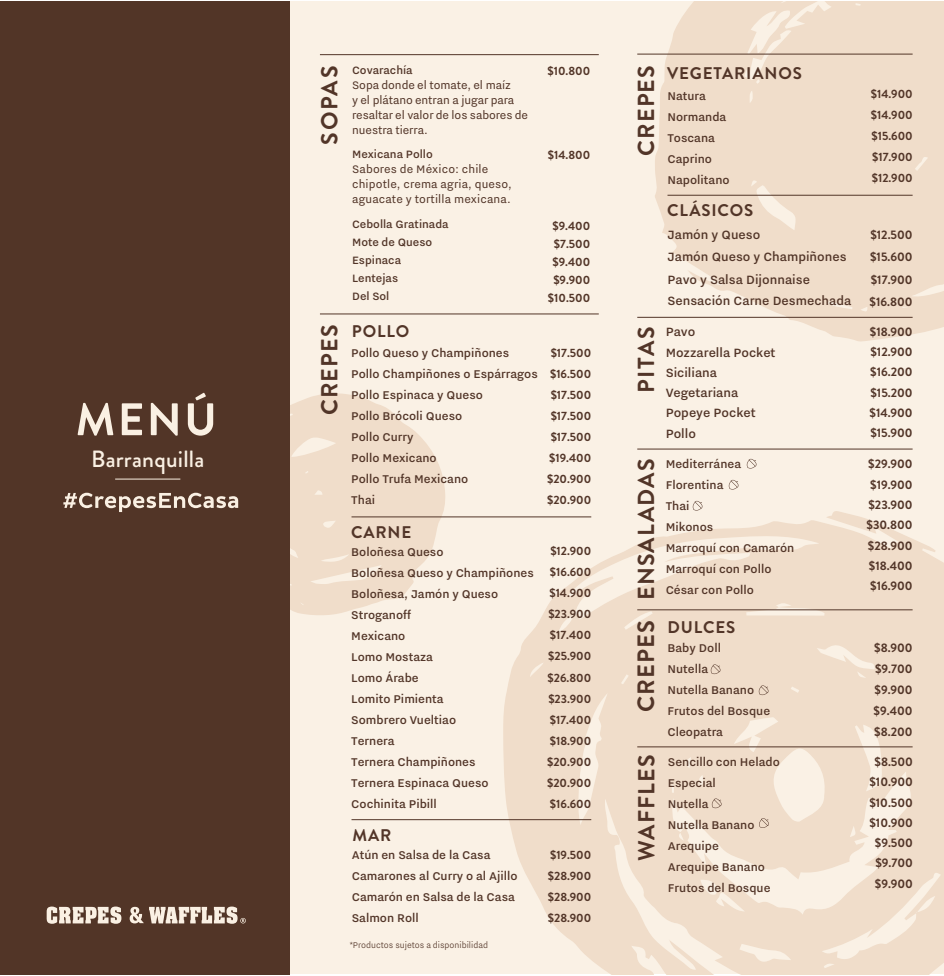
<style>
.page{position:relative;width:944px;height:976px;background:#fff}
.page>*{position:absolute;margin:0;border:0;box-sizing:border-box;transform-origin:0 0}
.t1{font:700 23.55px "Brandon Grotesque";letter-spacing:.05em;color:#523528}
.t2{font:500 23.4px "Brandon Grotesque";letter-spacing:.01em;color:#faf0e3}
.t3{font:700 23.1px "Brandon Grotesque";letter-spacing:.05em;color:#523528}
.t4{font:700 16.8px "Brandon Grotesque";letter-spacing:.05em;color:#523528}
.t5{font:500 15.15px/20.2px "Nitti Grotesk";color:#523528}
.t6{font:500 14.25px/21px "Nitti Grotesk";color:#523528}
.t7{font:13.5px/15px "Nitti Grotesk";letter-spacing:-.005em;color:#523528}
.t8{font:500 13.5px/18px "Nitti Grotesk";color:#523528}
.t9{font:700 12.3px/20.2px "Brandon Grotesque";color:#523528;text-align:justify}
.t10{font:700 12px/21px "Brandon Grotesque";color:#523528;text-align:justify}
.t11{font:300 10.5px "Nitti Grotesk";color:#523528}
</style>
<div class="page">
<div style="left:252px;top:1px;width:692px;height:973px;background:#faf1e5"></div>
<svg style="left:654px;top:1px;width:290px;height:341px;background:#f1dfcd"></svg>
<svg style="left:503px;top:510px;width:441px;height:464px;fill:#f0ddca"></svg>
<svg style="left:289px;top:392px;width:156px;height:223px;fill:#f0ddca"></svg>
<div style="left:1px;top:1px;width:288px;height:973px;background:#523527"></div>
<svg style="left:130px;top:906px;width:116px;height:17px"></svg>
<svg style="left:47px;top:906px;width:74px;height:17px"></svg>
<svg style="left:78px;top:403px;width:35px;height:32px"></svg>
<svg style="left:122px;top:403px;width:20px;height:32px"></svg>
<svg style="left:151px;top:403px;width:27px;height:32px"></svg>
<svg style="left:188px;top:392px;width:25px;height:43px"></svg>
<hr style="left:115px;top:478px;width:65px;height:1px;background:#faf0e3">
<svg style="left:63px;top:492px;width:175px;height:20px"></svg>
<hr style="left:320px;top:313px;width:279px;height:1px;background:#523528">
<hr style="left:320px;top:54px;width:279px;height:1px;background:#523528">
<hr style="left:351px;top:516px;width:240px;height:1px;background:#523528">
<hr style="left:351px;top:819px;width:240px;height:1px;background:#523528">
<hr style="left:637px;top:54px;width:275px;height:1px;background:#523528">
<hr style="left:637px;top:317px;width:275px;height:1px;background:#523528">
<hr style="left:637px;top:448px;width:275px;height:1px;background:#523528">
<hr style="left:637px;top:609px;width:275px;height:1px;background:#523528">
<hr style="left:637px;top:746px;width:275px;height:1px;background:#523528">
<hr style="left:667px;top:195px;width:245px;height:1px;background:#523528">
<svg style="left:711px;top:798px;width:11px;height:10px"></svg>
<svg style="left:759px;top:818px;width:10px;height:10px"></svg>
<svg style="left:758px;top:685px;width:10px;height:10px"></svg>
<svg style="left:710px;top:664px;width:11px;height:10px"></svg>
<svg style="left:692px;top:501px;width:11px;height:9px"></svg>
<svg style="left:728px;top:480px;width:11px;height:9px"></svg>
<svg style="left:746px;top:459px;width:11px;height:9px"></svg>
<h2 class="t2" style="left:91px;top:442px;width:115px">Barranquilla</h2>
<h3 class="t3" style="left:313px;top:145px;width:80px;rotate:-90deg">SOPAS</h3>
<p class="t8" style="left:352px;top:61px;width:62px">Covarachía</p>
<p class="t7" style="left:352px;top:77px;width:177px">Sopa donde el tomate, el maíz<br>y el plátano entran a jugar para resaltar el valor de los sabores de nuestra tierra.</p>
<p class="t8" style="left:352px;top:145px;width:82px">Mexicana Pollo</p>
<p class="t7" style="left:352px;top:161px;width:161px">Sabores de México: chile chipotle, crema agria, queso, aguacate y tortilla mexicana.</p>
<p class="t8" style="left:352px;top:215px;width:98px">Cebolla Gratinada<br>Mote de Queso<br>Espinaca<br>Lentejas<br>Del Sol</p>
<p class="t10" style="left:547px;top:61px;width:44px">$10.800</p>
<p class="t10" style="left:548px;top:145px;width:44px">$14.800</p>
<p class="t10" style="left:548px;top:217px;width:44px;line-height:18px;text-align:center">$9.400 $7.500 $9.400 $9.900 $10.500</p>
<h3 class="t3" style="left:313px;top:415px;width:92px;rotate:-90deg">CREPES</h3>
<p class="t4" style="left:352px;top:319px;width:59px">POLLO</p>
<p class="t6" style="left:351px;top:342px;width:188px">Pollo Queso y Champiñones<br>Pollo Champiñones o Espárragos<br>Pollo Espinaca y Queso<br>Pollo Brócoli Queso<br>Pollo Curry<br>Pollo Mexicano<br>Pollo Trufa Mexicano<br>Thai</p>
<p class="t10" style="left:547px;top:342px;width:46px">$17.500 $16.500 $17.500 $17.500 $17.500 $19.400 $20.900 $20.900</p>
<p class="t4" style="left:351px;top:520px;width:62px">CARNE</p>
<p class="t6" style="left:351px;top:541px;width:184px">Boloñesa Queso<br>Boloñesa Queso y Champiñones<br>Boloñesa, Jamón y Queso<br>Stroganoff<br>Mexicano<br>Lomo Mostaza<br>Lomo Árabe<br>Lomito Pimienta<br>Sombrero Vueltiao<br>Ternera<br>Ternera Champiñones<br>Ternera Espinaca Queso<br>Cochinita Pibill</p>
<p class="t10" style="left:547px;top:541px;width:46px">$12.900 $16.600 $14.900 $23.900 $17.400 $25.900 $26.800 $23.900 $17.400 $18.900 $20.900 $20.900 $16.600</p>
<p class="t4" style="left:352px;top:823px;width:40px">MAR</p>
<p class="t6" style="left:352px;top:844px;width:167px">Atún en Salsa de la Casa<br>Camarones al Curry o al Ajillo<br>Camarón en Salsa de la Casa<br>Salmon Roll</p>
<p class="t10" style="left:548px;top:844px;width:45px">$19.500 $28.900 $28.900 $28.900</p>
<p class="t11" style="left:350px;top:939px;width:140px">*Productos sujetos a disponibilidad</p>
<h3 class="t3" style="left:630px;top:156px;width:92px;rotate:-90deg">CREPES</h3>
<p class="t4" style="left:667px;top:62px;width:136px">VEGETARIANOS</p>
<p class="t6" style="left:667px;top:85px;width:64px">Natura<br>Normanda<br>Toscana<br>Caprino<br>Napolitano</p>
<p class="t10" style="left:870px;top:83px;width:43px">$14.900 $14.900 $15.600 $17.900 $12.900</p>
<h3 class="t3" style="left:630px;top:393px;width:68px;rotate:-90deg">PITAS</h3>
<h3 class="t3" style="left:630px;top:600px;width:143px;rotate:-90deg">ENSALADAS</h3>
<h1 class="t1" style="left:629px;top:712px;width:94px;rotate:-90deg">CREPES</h1>
<p class="t4" style="left:667px;top:199px;width:88px">CLÁSICOS</p>
<p class="t5" style="left:667px;top:223px;width:185px;line-height:22px">Jamón y Queso<br>Jamón Queso y Champiñones<br>Pavo y Salsa Dijonnaise<br>Sensación Carne Desmechada</p>
<p class="t9" style="left:869px;top:223px;width:44px;line-height:22.5px">$12.500 $15.600 $17.900 $16.800</p>
<p class="t5" style="left:665px;top:322px;width:111px">Pavo<br>Mozzarella Pocket<br>Siciliana<br>Vegetariana<br>Popeye Pocket<br>Pollo</p>
<p class="t9" style="left:869px;top:322px;width:45px">$18.900 $12.900 $16.200 $15.200 $14.900 $15.900</p>
<p class="t6" style="left:665px;top:453px;width:130px">Mediterránea<br>Florentina<br>Thai<br>Mikonos<br>Marroquí con Camarón<br>Marroquí con Pollo<br>César con Pollo</p>
<p class="t9" style="left:866px;top:454px;width:48px">$29.900 $19.900 $23.900 $30.800 $28.900 $18.400 $16.900</p>
<p class="t4" style="left:667px;top:615px;width:69px">DULCES</p>
<p class="t6" style="left:667px;top:637px;width:104px">Baby Doll<br>Nutella<br>Nutella Banano<br>Frutos del Bosque<br>Cleopatra</p>
<p class="t9" style="left:873px;top:637px;width:40px;line-height:21px">$8.900 $9.700 $9.900 $9.400 $8.200</p>
<h3 class="t3" style="left:630px;top:861px;width:108px;rotate:-90deg">WAFFLES</h3>
<p class="t6" style="left:668px;top:750px;width:113px">Sencillo con Helado<br>Especial<br>Nutella<br>Nutella Banano<br>Arequipe<br>Arequipe Banano<br>Frutos del Bosque</p>
<p class="t9" style="left:869px;top:752px;width:45px;text-align:center">$8.500 $10.900 $10.500 $10.900 $9.500 $9.700 $9.900</p>
</div>
